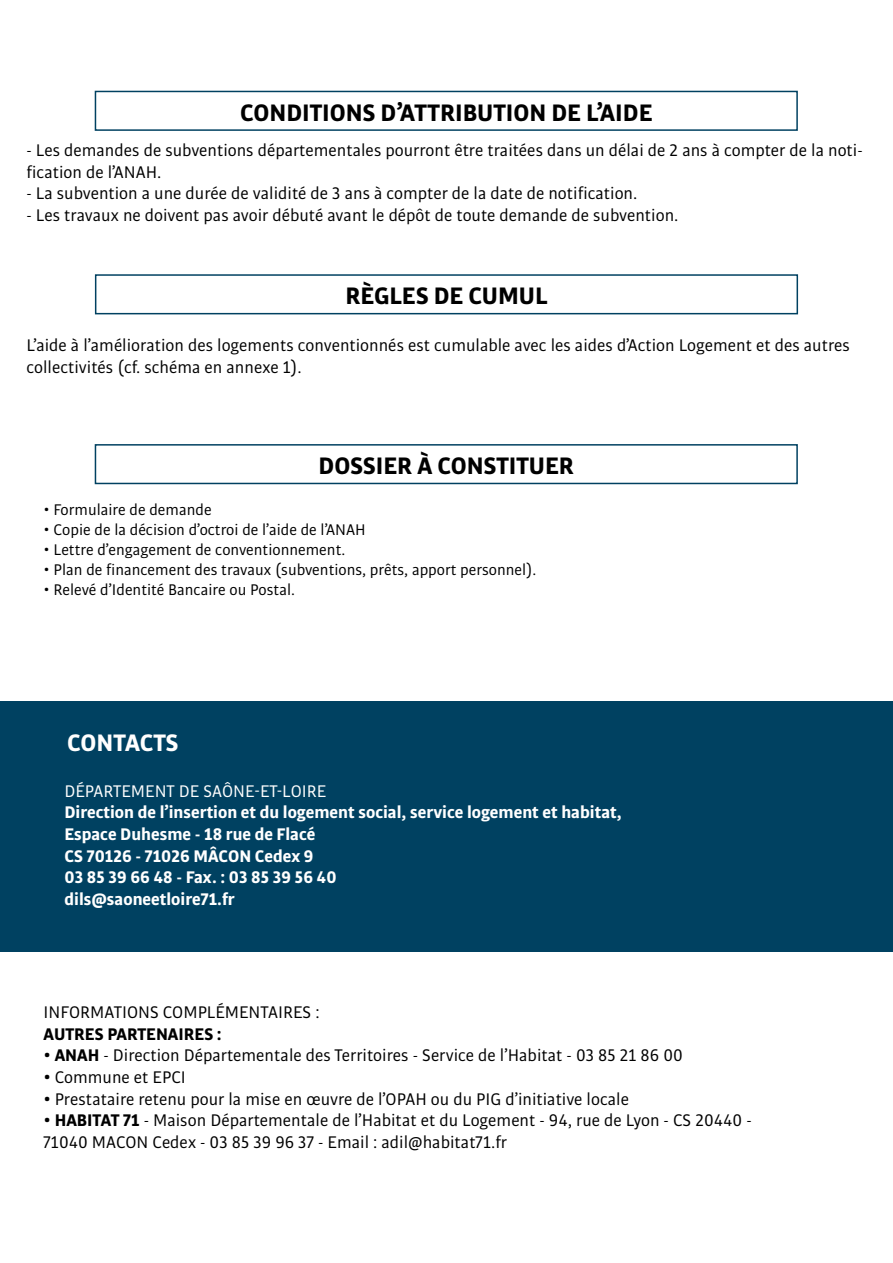
<style>
.page{position:relative;width:893px;height:1263px;background:#fff}
.page>*{position:absolute;margin:0;border:0;box-sizing:border-box;transform-origin:0 0}
.t1{font:700 25.5px "Bulo";color:#000}
.t2{font:700 25.5px "Bulo";color:#fff}
.t3{font:18px/21.6px "Bulo";color:#000}
.t4{font:700 18px/21.6px "Bulo";color:#fff}
.t5{font:18px "Bulo";color:#fff}
.t6{font:700 18px "Bulo";color:#000}
.t7{font:16.5px "Bulo";color:#000}
.s1{font-weight:700}
</style>
<div class="page">
<div style="left:95px;top:444px;width:703px;height:40px;border:2px solid #004161"></div>
<div style="left:0;top:700px;width:893px;height:251px;background:#004161"></div>
<div style="left:95px;top:274px;width:703px;height:40px;border:2px solid #004161"></div>
<div style="left:95px;top:91px;width:703px;height:40px;border:2px solid #004161"></div>
<h1 class="t1" style="left:240px;top:96px;width:414px">CONDITIONS D’ATTRIBUTION DE L’AIDE</h1>
<p class="t3" style="left:27px;top:139px;width:838px">- Les demandes de subventions départementales pourront être traitées dans un délai de 2 ans à compter de la noti&shy;fication de l’ANAH.</p>
<p class="t3" style="left:27px;top:182px;width:612px">- La subvention a une durée de validité de 3 ans à compter de la date de notification.</p>
<p class="t3" style="left:27px;top:204px;width:653px">- Les travaux ne doivent pas avoir débuté avant le dépôt de toute demande de subvention.</p>
<h1 class="t1" style="left:346px;top:280px;width:203px">RÈGLES DE CUMUL</h1>
<p class="t3" style="left:27px;top:334px;width:825px">L’aide à l’amélioration des logements conventionnés est cumulable avec les aides d’Action Logement et des autres collectivités (cf. schéma en annexe 1).</p>
<h1 class="t1" style="left:319px;top:449px;width:257px">DOSSIER À CONSTITUER</h1>
<p class="t7" style="left:44px;top:500px;width:170px">• Formulaire de demande</p>
<p class="t7" style="left:44px;top:519px;width:324px">• Copie de la décision d’octroi de l’aide de l’ANAH</p>
<p class="t7" style="left:44px;top:539px;width:303px">• Lettre d’engagement de conventionnement.</p>
<p class="t7" style="left:44px;top:559px;width:494px">• Plan de financement des travaux (subventions, prêts, apport personnel).</p>
<p class="t7" style="left:44px;top:579px;width:253px">• Relevé d’Identité Bancaire ou Postal.</p>
<h1 class="t2" style="left:67px;top:726px;width:113px">CONTACTS</h1>
<p class="t5" style="left:65px;top:780px;width:263px">DÉPARTEMENT DE SAÔNE-ET-LOIRE</p>
<p class="t4" style="left:65px;top:801px;width:559px">Direction de l’insertion et du logement social, service logement et habitat, Espace Duhesme - 18 rue de Flacé<br>CS 70126 - 71026 MÂCON Cedex 9<br>03 85 39 66 48 - Fax. : 03 85 39 56 40<br>dils@saoneetloire71.fr</p>
<p class="t3" style="left:44px;top:1001px;width:278px">INFORMATIONS COMPLÉMENTAIRES :</p>
<p class="t6" style="left:44px;top:1022px;width:180px">AUTRES PARTENAIRES :</p>
<p class="t3" style="left:44px;top:1044px;width:641px"><span class="s1">• ANAH</span> - Direction Départementale des Territoires - Service de l’Habitat - 03 85 21 86 00</p>
<p class="t3" style="left:44px;top:1066px;width:144px"><span class="s1">•</span> Commune et EPCI</p>
<p class="t3" style="left:44px;top:1087px;width:587px"><span class="s1">•</span> Prestataire retenu pour la mise en œuvre de l’OPAH ou du PIG d’initiative locale</p>
<p class="t3" style="left:44px;top:1109px;width:710px"><span class="s1">• HABITAT 71</span> - Maison Départementale de l’Habitat et du Logement - 94, rue de Lyon - CS 20440 -<br>71040 MACON Cedex - 03 85 39 96 37 - Email : adil@habitat71.fr</p>
</div>
